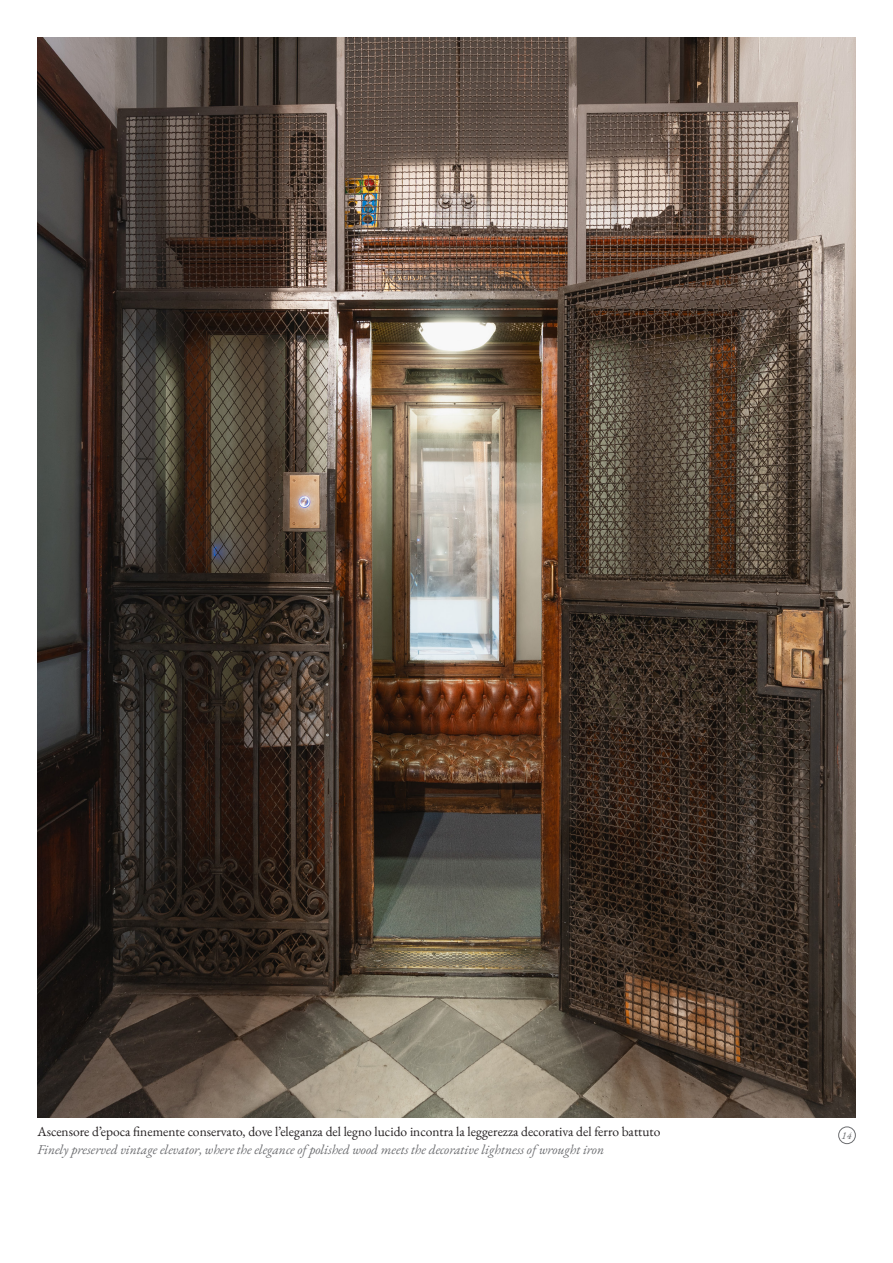
<style>
.page{position:relative;width:893px;height:1263px;background:#fff}
.page>*{position:absolute;margin:0;border:0;box-sizing:border-box;transform-origin:0 0}
.didascalia{font:13.5px "EB Garamond";color:#231f20}
.didascalia_italic{font:italic 13.5px "EB Garamond";color:#6c6d70}
.t1{font:italic 10.5px "EB Garamond";color:#6c6d70}
</style>
<div class="page">
<img style="left:37px;top:38px;width:818px;height:1079px">
<div style="left:838px;top:1127px;width:17px;height:17px;border:1px solid #6c6d70;border-radius:50%"></div>
<p class="didascalia" style="left:37px;top:1122px;width:625px">Ascensore d’epoca finemente conservato, dove l’eleganza del legno lucido incontra la leggerezza decorativa del ferro battuto</p>
<p class="didascalia_italic" style="left:37px;top:1140px;width:568px">Finely preserved vintage elevator, where the elegance of polished wood meets the decorative lightness of wrought iron</p>
<p class="t1" style="left:842px;top:1128px;width:12px">14</p>
</div>
